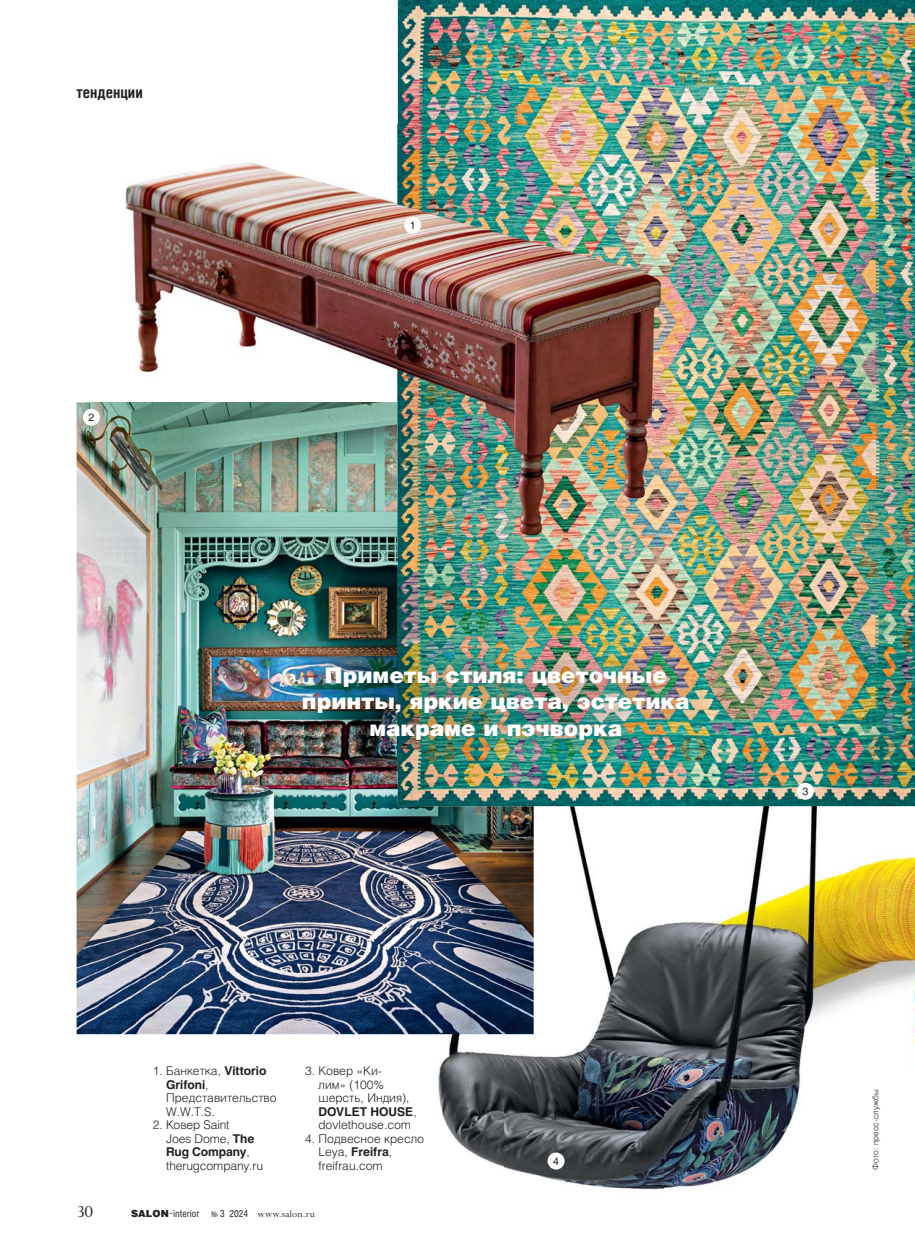
<style>
.page{position:relative;width:915px;height:1255px;background:#fff}
.page>*{position:absolute;margin:0;border:0;box-sizing:border-box;transform-origin:0 0}
.t1{font:900 21.75px/26.2px "Helios";color:#fff;text-align:center}
.t2{font:18px "Salon Antiqua";color:#231f20}
.t3{font:700 15.75px "Helios Cond";color:#231f20}
.t4{font:300 12px/13.5px "Helios";color:#231f20}
.t5{font:10.5px "Helios";color:#231f20}
.t6{font:9.75px "Helios Cond";color:#231f20}
.t7{font:300 8.25px "Helios";color:#231f20}
.s1{font-weight:700}
.s2{font-family:"Helios";font-weight:900}
.s3{font-size:7.65px}
.s4{font-family:"Salon Antiqua"}
</style>
<div class="page">
<img style="left:857px;top:806px;width:57px;height:235px">
<img style="left:503px;top:806px;width:161px;height:384px">
<img style="left:402px;top:1034px;width:101px;height:133px">
<img style="left:664px;top:806px;width:193px;height:383px">
<img style="left:77px;top:402px;width:456px;height:632px">
<img style="left:397px;top:0;width:517px;height:806px">
<img style="left:91px;top:124px;width:632px;height:433px">
<img style="left:280px;top:644px;width:430px;height:116px">
<div style="left:796px;top:782px;width:17px;height:17px;background:#fff;border-radius:50%"></div>
<div style="left:83px;top:409px;width:17px;height:17px;background:#fff;border-radius:50%"></div>
<div style="left:547px;top:1152px;width:17px;height:17px;background:#fff;border-radius:50%"></div>
<div style="left:404px;top:217px;width:17px;height:17px;background:#fff;border-radius:50%"></div>
<h3 class="t3" style="left:77px;top:83px;width:68px">тенденции</h3>
<p class="t5" style="left:88px;top:413px;width:7px">2</p>
<p class="t5" style="left:409px;top:221px;width:7px">1</p>
<h1 class="t1" style="left:302px;top:664px;width:389px">Приметы стиля: цветочные принты, яркие цвета, эстетика макраме и пэчворка</h1>
<p class="t4" style="left:166px;top:1065px;width:112px;text-indent:-13px">1. Банкетка, <span class="s1">Vittorio<br>Grifoni</span>,<br>Представительство<br>W.W.T.S.</p>
<p class="t4" style="left:166px;top:1119px;width:98px;text-indent:-13px">2. Ковер Saint<br>Joes Dome, <span class="s1">The<br>Rug Company</span>, therugcompany.ru</p>
<p class="t4" style="left:318px;top:1065px;width:100px;text-indent:-13px">3. Ковер «Ки-<br>лим» (100% шерсть, Индия),<br><span class="s1">DOVLET HOUSE</span>, dovlethouse.com</p>
<p class="t4" style="left:318px;top:1132px;width:107px;text-indent:-13px">4. Подвесное кресло<br>Leya, <span class="s1">Freifra</span>, freifrau.com</p>
<p class="t5" style="left:553px;top:1157px;width:7px">4</p>
<h2 class="t2" style="left:77px;top:1204px;width:18px">30</h2>
<p class="t6" style="left:131px;top:1209px;width:185px"><span class="s2">SALON</span> -interior <span class="s3">№</span> 3 2024 <span class="s4">www.salon.ru</span></p>
<p class="t5" style="left:802px;top:787px;width:7px">3</p>
<p class="t7" style="left:871px;top:1169px;width:82px;rotate:-90deg">Фото: пресс-службы</p>
</div>
